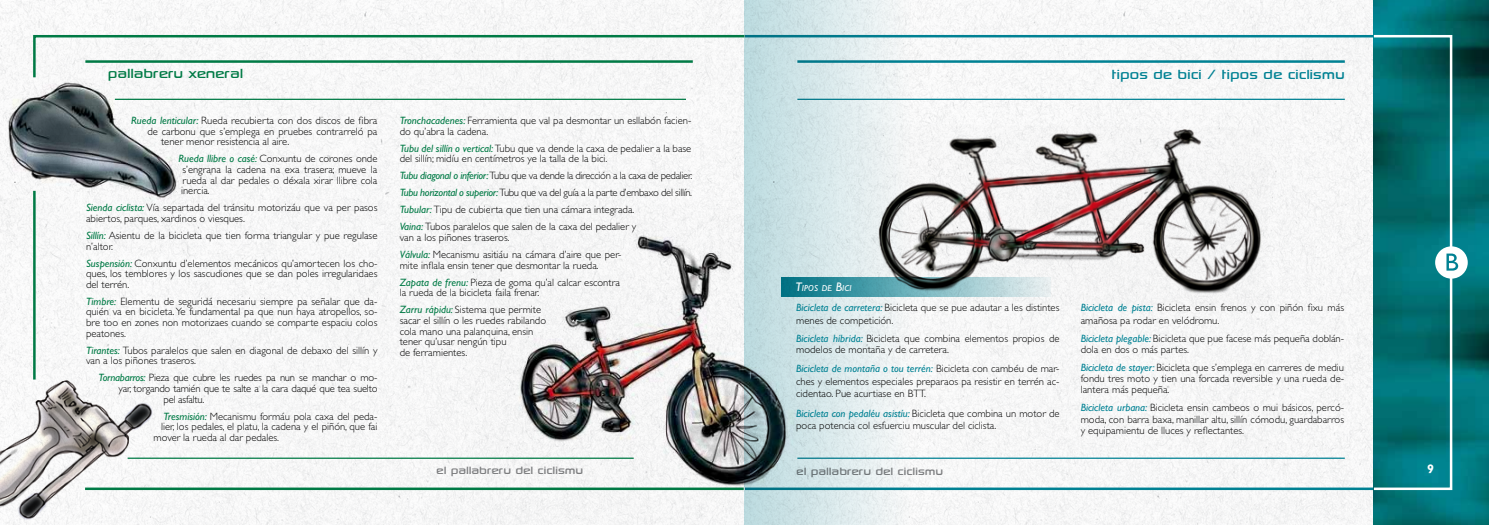
<style>
.page{position:relative;width:1489px;height:525px;background:#fff}
.page>*{position:absolute;margin:0;border:0;box-sizing:border-box;transform-origin:0 0}
.t1{font:18.75px "Sony Sketch EF";letter-spacing:-.01em;color:#008193}
.t2{font:18.75px "Sony Sketch EF";letter-spacing:-.01em;color:#007a45}
.t3{font:15px "Sony Sketch EF";letter-spacing:-.01em;color:#7b7c7e}
.t4{font:700 12.5px "Gill Sans";color:#fff}
.t5{font:300 10.62px/10.6px "Gill Sans";color:#000}
.t6{font:300 10.62px "Gill Sans";letter-spacing:-.02em;color:#000}
.t7{font:italic 8.75px "Gill Sans";letter-spacing:.015em;color:#fff}
.s1{font-weight:400;font-style:italic;color:#007a45}
.s2{font-size:12.5px}
.s3{font-weight:400;font-style:italic;color:#008193}
</style>
<div class="page">
<div style="left:0;top:0;width:1373px;height:524px;background:#f6f7f7"></div>
<img style="left:1373px;top:0;width:115px;height:524px">
<hr style="left:797px;top:60px;width:547px;height:3px;background:#008193">
<hr style="left:797px;top:99px;width:547px;height:1px;background:#008193">
<hr style="left:797px;top:457px;width:547px;height:1px;background:#008193">
<hr style="left:85px;top:99px;width:607px;height:1px;background:#007a45">
<div style="left:1372px;top:35px;width:80px;height:455px;border:2px solid #fff"></div>
<div style="left:1434px;top:246px;width:33px;height:32px;background:#fff;border-radius:50%"></div>
<svg style="left:1446px;top:253px;width:11px;height:17px"></svg>
<svg style="left:32px;top:34px;width:712px;height:46px"></svg>
<hr style="left:85px;top:60px;width:607px;height:3px;background:#007a45">
<div style="left:744px;top:0;width:168px;height:524px;background:linear-gradient(to right,#b9d8dd,#eef3f3)"></div>
<hr style="left:128px;top:457px;width:505px;height:1px;background:#007a45">
<img style="left:856px;top:124px;width:412px;height:183px">
<img style="left:0;top:41px;width:195px;height:207px">
<img style="left:0;top:374px;width:174px;height:150px">
<hr style="left:85px;top:487px;width:658px;height:3px;background:#007a45">
<img style="left:490px;top:209px;width:323px;height:315px">
<hr style="left:33px;top:191px;width:3px;height:188px;background:#007a45">
<svg style="left:780px;top:277px;width:270px;height:20px;background:#66a0a8"></svg>
<h1 class="t2" style="left:108px;top:63px;width:137px">pallabreru xeneral</h1>
<p class="t5" style="left:131px;top:115px;width:248px"><span class="s1">Rueda lenticular:</span> Rueda recubierta con dos discos de fibra</p>
<p class="t5" style="left:147px;top:126px;width:232px">de carbonu que s’emplega en pruebes contrarreló pa</p>
<p class="t5" style="left:161px;top:136px;width:130px">tener menor resistencia al aire.</p>
<p class="t5" style="left:179px;top:153px;width:200px;text-align:justify"><span class="s1">Rueda llibre o casé:</span> Conxuntu de corones onde s’engrana la cadena na exa trasera; mueve la rueda al dar pedales o déxala xirar llibre cola inercia.</p>
<p class="t5" style="left:86px;top:202px;width:293px"><span class="s1">Sienda ciclista:</span> Vía separtada del tránsitu motorizáu que va per pasos abiertos, parques, xardinos o viesques.</p>
<p class="t5" style="left:86px;top:230px;width:293px"><span class="s1">Sillín:</span> Asientu de la bicicleta que tien forma triangular y pue regulase n’altor.</p>
<p class="t5" style="left:86px;top:257px;width:293px;text-align:justify"><span class="s1">Suspensión:</span> Conxuntu d’elementos mecánicos qu’amortecen los cho&shy;ques, los temblores y los sascudiones que se dan poles irregularidaes del terrén.</p>
<p class="t5" style="left:86px;top:296px;width:293px;text-align:justify"><span class="s1">Timbre:</span> Elementu de seguridá necesariu siempre pa señalar que da&shy;quién va en bicicleta. Ye fundamental pa que nun haya atropellos, so&shy;bre too en zones non motorizaes cuando se comparte espaciu colos peatones.</p>
<p class="t5" style="left:86px;top:345px;width:293px"><span class="s1">Tirantes:</span> Tubos paralelos que salen en diagonal de debaxo del sillín y van a los piñones traseros.</p>
<p class="t6" style="left:99px;top:371px;width:280px"><span class="s1">Tornabarros:</span> Pieza que cubre les ruedes pa nun se manchar o mo-</p>
<p class="t6" style="left:119px;top:382px;width:260px">yar, torgando tamién que te salte a la cara daqué que tea suelto</p>
<p class="t6" style="left:164px;top:393px;width:42px">pel asfaltu.</p>
<p class="t5" style="left:164px;top:410px;width:215px"><span class="s1">Tresmisión:</span> Mecanismu formáu pola caxa del peda-</p>
<p class="t5" style="left:161px;top:421px;width:218px">lier, los pedales, el platu, la cadena y el piñón, que fai</p>
<p class="t5" style="left:154px;top:432px;width:127px">mover la rueda al dar pedales.</p>
<p class="t5" style="left:399px;top:115px;width:293px"><span class="s1">Tronchacadenes:</span> Ferramienta que val pa desmontar un esllabón facien&shy;do qu’abra la cadena.</p>
<p class="t5" style="left:399px;top:143px;width:293px"><span class="s1">Tubu del sillín o vertical:</span> Tubu que va dende la caxa de pedalier a la base del sillín; midíu en centímetros ye la talla de la bici.</p>
<p class="t5" style="left:399px;top:167px;width:294px;line-height:17px"><span class="s1">Tubu diagonal o inferior:</span> Tubu que va dende la dirección a la caxa de pedalier.<br><span class="s1">Tubu horizontal o superior:</span> Tubu que va del guía a la parte d’embaxo del sillín.<br><span class="s1">Tubular:</span> Tipu de cubierta que tien una cámara integrada.<br><span class="s1">Vaina:</span> Tubos paralelos que salen de la caxa del pedalier y</p>
<p class="t5" style="left:399px;top:229px;width:223px;line-height:17px">van a los piñones traseros.<br><span class="s1">Válvula:</span> Mecanismu asitiáu na cámara d’aire que per-</p>
<p class="t5" style="left:400px;top:256px;width:222px;line-height:17px">mite inflala ensin tener que desmontar la rueda.<br><span class="s1">Zapata de frenu:</span> Pieza de goma qu’al calcar escontra</p>
<p class="t5" style="left:400px;top:284px;width:143px;line-height:17px">la rueda de la bicicleta faila frenar.<br><span class="s1">Zarru rápidu:</span> Sistema que permite</p>
<p class="t5" style="left:400px;top:315px;width:148px">sacar el sillín o les ruedes rabilando cola mano una palanquina, ensin tener qu’usar nengún tipu<br>de ferramientes.</p>
<h2 class="t3" style="left:436px;top:461px;width:148px">el pallabreru del ciclismu</h2>
<h1 class="t1" style="left:1111px;top:63px;width:235px">tipos de bici / tipos de ciclismu</h1>
<p class="t7" style="left:795px;top:283px;width:58px"><span class="s2">T</span>IPOS DE <span class="s2">B</span>ICI</p>
<p class="t5" style="left:796px;top:301px;width:265px;line-height:12.5px"><span class="s3">Bicicleta de carretera:</span> Bicicleta que se pue adautar a les distintes menes de competición.</p>
<p class="t5" style="left:796px;top:333px;width:265px;line-height:11px"><span class="s3">Bicicleta híbrida:</span> Bicicleta que combina elementos propios de modelos de montaña y de carretera.</p>
<p class="t5" style="left:796px;top:362px;width:265px;line-height:12.5px;text-align:justify"><span class="s3">Bicicleta de montaña o tou terrén:</span> Bicicleta con cambéu de mar&shy;ches y elementos especiales preparaos pa resistir en terrén ac&shy;cidentao. Pue acurtiase en BTT.</p>
<p class="t5" style="left:796px;top:407px;width:265px;line-height:12.5px"><span class="s3">Bicicleta con pedaléu asistíu:</span> Bicicleta que combina un motor de poca potencia col esfuerciu muscular del ciclista.</p>
<h2 class="t3" style="left:796px;top:462px;width:148px">el pallabreru del ciclismu</h2>
<p class="t5" style="left:1080px;top:301px;width:265px;line-height:12.5px"><span class="s3">Bicicleta de pista:</span> Bicicleta ensin frenos y con piñón fixu más amañosa pa rodar en velódromu.</p>
<p class="t5" style="left:1080px;top:333px;width:265px;line-height:11px"><span class="s3">Bicicleta plegable:</span> Bicicleta que pue facese más pequeña doblán&shy;dola en dos o más partes.</p>
<p class="t5" style="left:1080px;top:362px;width:265px;line-height:11px;text-align:justify"><span class="s3">Bicicleta de stayer:</span> Bicicleta que s’emplega en carreres de mediu fondu tres moto y tien una forcada reversible y una rueda de&shy;lantera más pequeña.</p>
<p class="t5" style="left:1080px;top:402px;width:265px;line-height:11.2px;text-align:justify"><span class="s3">Bicicleta urbana:</span> Bicicleta ensin cambeos o mui básicos, percó&shy;moda, con barra baxa, manillar altu, sillín cómodu, guardabarros y equipamientu de lluces y reflectantes.</p>
<p class="t4" style="left:1426px;top:461px;width:8px">9</p>
</div>
